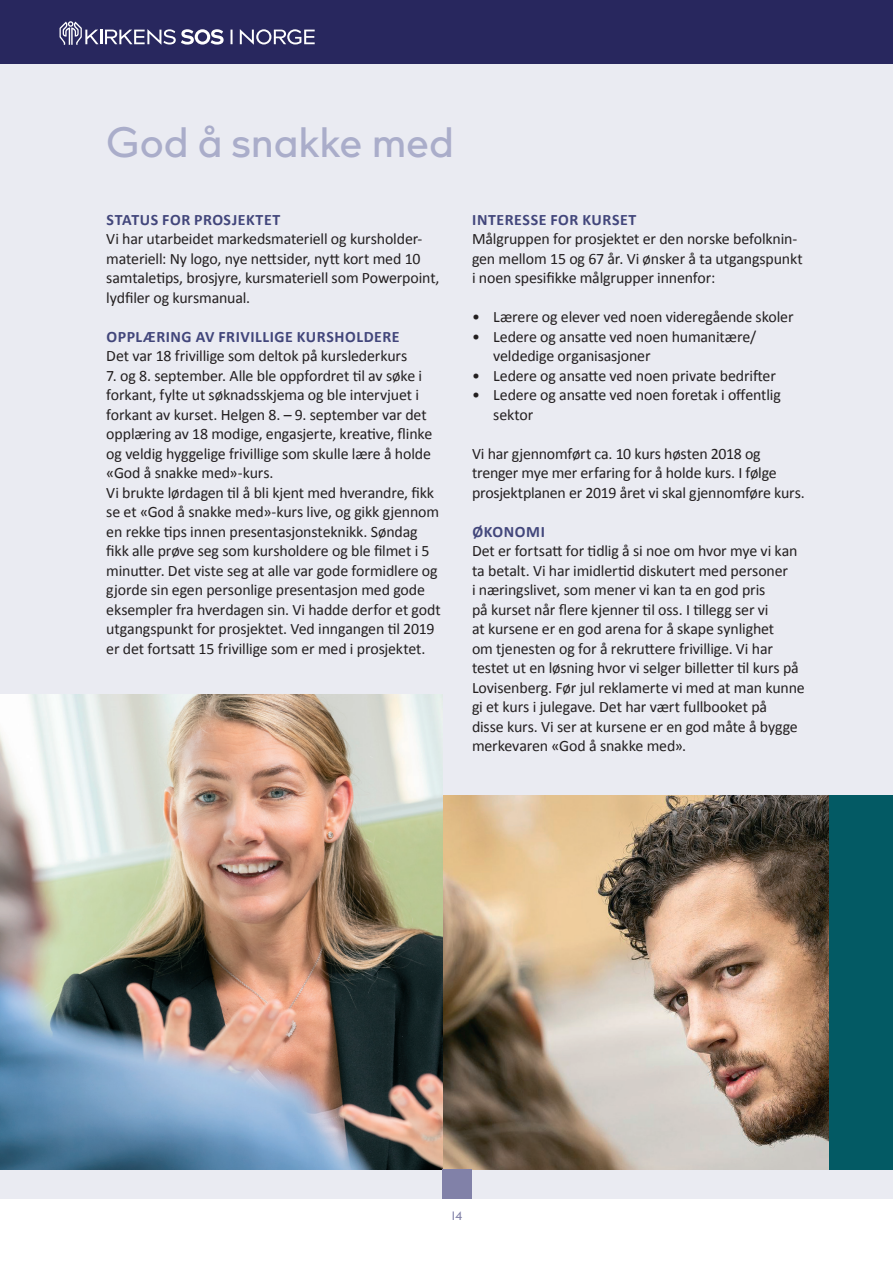
<style>
.page{position:relative;width:893px;height:1263px;background:#fff}
.page>*{position:absolute;margin:0;border:0;box-sizing:border-box;transform-origin:0 0}
.t1{font:500 42px "billcorporatemedium";letter-spacing:-.005em;color:#aaadca}
.t2{font:15.9px/19.5px "Calibri";letter-spacing:-.01em;color:#231f20}
.t3{font:700 15.9px "Calibri";letter-spacing:.035em;color:#42467b}
.t4{font:500 12px "billcorporatemedium";color:#8181a8}
</style>
<div class="page">
<div style="left:0;top:64px;width:893px;height:1135px;background:#eaebf2"></div>
<img style="left:442px;top:795px;width:387px;height:374px">
<div style="left:829px;top:795px;width:64px;height:374px;background:#035a64"></div>
<img style="left:0;top:694px;width:442px;height:475px">
<div style="left:0;top:0;width:893px;height:64px;background:#28275e"></div>
<svg style="left:60px;top:21px;width:164px;height:24px"></svg>
<svg style="left:231px;top:29px;width:84px;height:16px"></svg>
<hr style="left:892px;top:0;width:1px;height:1263px;background:#fff">
<div style="left:442px;top:1169px;width:30px;height:30px;background:#8181a8"></div>
<h1 class="t1" style="left:106px;top:113px;width:349px">God å snakke med</h1>
<p class="t3" style="left:107px;top:209px;width:175px">STATUS FOR PROSJEKTET</p>
<p class="t2" style="left:106px;top:228px;width:335px">Vi har utarbeidet markedsmateriell og kursholder&shy;materiell: Ny logo, nye nettsider, nytt kort med 10 samtaletips, brosjyre, kursmateriell som Powerpoint, lydfiler og kursmanual.</p>
<p class="t3" style="left:107px;top:326px;width:295px">OPPLÆRING AV FRIVILLIGE KURSHOLDERE</p>
<p class="t2" style="left:106px;top:345px;width:302px">Det var 18 frivillige som deltok på kurslederkurs</p>
<p class="t2" style="left:106px;top:365px;width:336px">7. og 8. september. Alle ble oppfordret til av søke i forkant, fylte ut søknadsskjema og ble intervjuet i forkant av kurset. Helgen 8. – 9. september var det opplæring av 18 modige, engasjerte, kreative, flinke og veldig hyggelige frivillige som skulle lære å holde «God å snakke med»-kurs.<br>Vi brukte lørdagen til å bli kjent med hverandre, fikk se et «God å snakke med»-kurs live, og gikk gjennom en rekke tips innen presentasjonsteknikk. Søndag fikk alle prøve seg som kursholdere og ble filmet i 5 minutter. Det viste seg at alle var gode formidlere og gjorde sin egen personlige presentasjon med gode eksempler fra hverdagen sin. Vi hadde derfor et godt utgangspunkt for prosjektet. Ved inngangen til 2019 er det fortsatt 15 frivillige som er med i prosjektet.</p>
<p class="t3" style="left:472px;top:209px;width:166px">INTERESSE FOR KURSET</p>
<p class="t2" style="left:472px;top:228px;width:332px">Målgruppen for prosjektet er den norske befolknin&shy;gen mellom 15 og 67 år. Vi ønsker å ta utgangspunkt i noen spesifikke målgrupper innenfor:</p>
<p class="t2" style="left:472px;top:306px;width:323px">• Lærere og elever ved noen videregående skoler</p>
<p class="t2" style="left:493px;top:326px;width:264px;text-indent:-21px">• Ledere og ansatte ved noen humanitære/ veldedige organisasjoner</p>
<p class="t2" style="left:472px;top:365px;width:305px">• Ledere og ansatte ved noen private bedrifter</p>
<p class="t2" style="left:493px;top:384px;width:289px;text-indent:-21px">• Ledere og ansatte ved noen foretak i offentlig sektor</p>
<p class="t2" style="left:472px;top:443px;width:334px">Vi har gjennomført ca. 10 kurs høsten 2018 og trenger mye mer erfaring for å holde kurs. I følge prosjektplanen er 2019 året vi skal gjennomføre kurs.</p>
<p class="t3" style="left:472px;top:521px;width:74px">ØKONOMI</p>
<p class="t2" style="left:472px;top:540px;width:334px">Det er fortsatt for tidlig å si noe om hvor mye vi kan ta betalt. Vi har imidlertid diskutert med personer<br>i næringslivet, som mener vi kan ta en god pris<br>på kurset når flere kjenner til oss. I tillegg ser vi<br>at kursene er en god arena for å skape synlighet<br>om tjenesten og for å rekruttere frivillige. Vi har testet ut en løsning hvor vi selger billetter til kurs på Lovisenberg. Før jul reklamerte vi med at man kunne gi et kurs i julegave. Det har vært fullbooket på<br>disse kurs. Vi ser at kursene er en god måte å bygge merkevaren «God å snakke med».</p>
<p class="t4" style="left:452px;top:1208px;width:12px">14</p>
</div>
